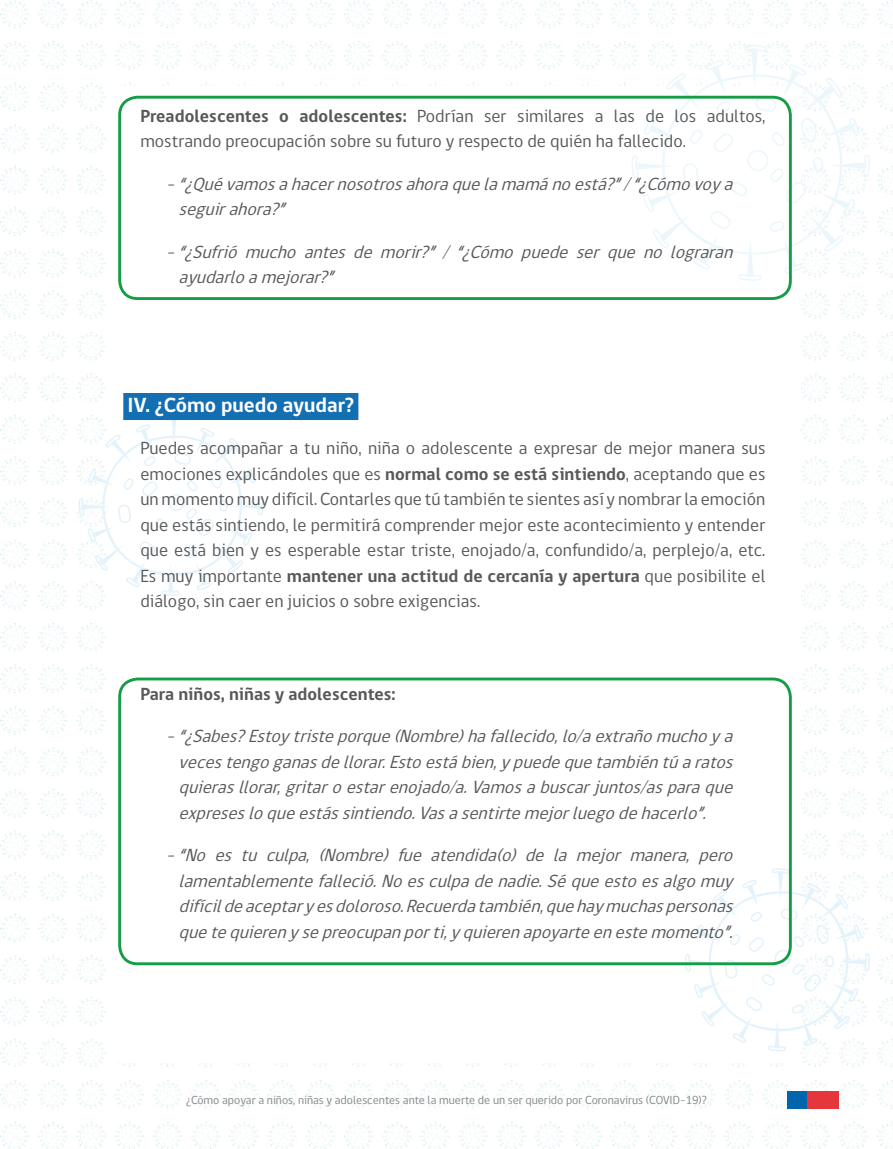
<style>
.page{position:relative;width:893px;height:1149px;background:#fff}
.page>*{position:absolute;margin:0;border:0;box-sizing:border-box;transform-origin:0 0}
.t1{font:700 21px "gob CL";letter-spacing:.005em;color:#fff}
.t2{font:italic 18px/25.5px "gob CL";color:#57585a}
.t3{font:18px/25.5px "gob CL";letter-spacing:.005em;color:#57585a}
.t4{font:700 18px "gob CL";letter-spacing:.005em;color:#57585a}
.t5{font:12px "gob CL";color:#868789}
.s1{font-weight:700}
</style>
<div class="page">
<img style="left:0;top:0;width:893px;height:1148px">
<div style="left:110px;top:86px;width:690px;height:976px;background:#fff;border-radius:13px"></div>
<svg style="left:631px;top:45px;width:239px;height:236px"></svg>
<svg style="left:685px;top:867px;width:185px;height:184px"></svg>
<svg style="left:78px;top:412px;width:186px;height:183px"></svg>
<div style="left:787px;top:1090px;width:21px;height:17px;background:#0065ac"></div>
<div style="left:808px;top:1090px;width:31px;height:17px;background:#e5373b"></div>
<div style="left:118px;top:96px;width:674px;height:204px;border:3px solid #149d46;border-radius:18px"></div>
<div style="left:118px;top:677px;width:674px;height:287px;border:3px solid #149d46;border-radius:18px"></div>
<div style="left:123px;top:393px;width:235px;height:27px;background:#146eb2"></div>
<p class="t3" style="left:140px;top:103px;width:627px"><span class="s1">Preadolescentes o adolescentes:</span> Podrían ser similares a las de los adultos, mostrando preocupación sobre su futuro y respecto de quién ha fallecido.</p>
<p class="t2" style="left:179px;top:171px;width:562px;text-indent:-13px">- “¿Quévamosahacernosotrosahoraquelamamánoestá?”/“¿Cómovoya seguirahora?”</p>
<p class="t2" style="left:179px;top:239px;width:562px;text-indent:-13px">- “¿Sufrió mucho antes de morir?” / “¿Cómo puede ser que no lograran ayudarloamejorar?”</p>
<p class="t1" style="left:128px;top:390px;width:228px">IV. ¿Cómo puedo ayudar?</p>
<p class="t3" style="left:140px;top:435px;width:627px;text-align:justify">Puedes acompañar a tu niño, niña o adolescente a expresar de mejor manera sus emociones explicándoles que es <span class="s1">normal como se está sintiendo</span>, aceptando que es un momento muy difícil. Contarles que tú también te sientes así y nombrar la emoción que estás sintiendo, le permitirá comprender mejor este acontecimiento y entender que está bien y es esperable estar triste, enojado/a, confundido/a, perplejo/a, etc.<br>Es muy importante <span class="s1">mantener una actitud de cercanía y apertura</span> que posibilite el diálogo, sin caer en juicios o sobre exigencias.</p>
<p class="t4" style="left:140px;top:681px;width:257px">Para niños, niñas y adolescentes:</p>
<p class="t2" style="left:179px;top:723px;width:562px;text-align:justify;text-indent:-13px">- “¿Sabes?Estoytristeporque(Nombre)hafallecido,lo/aextrañomuchoya vecestengoganasdellorar.Estoestábien,ypuedequetambiéntúaratos quierasllorar,gritaroestarenojado/a.Vamosabuscarjuntos/asparaque expresesloqueestássintiendo.Vasasentirtemejorluegodehacerlo”.</p>
<p class="t2" style="left:179px;top:842px;width:562px;text-align:justify;text-indent:-13px">- “No es tu culpa, (Nombre) fue atendida(o) de la mejor manera, pero lamentablementefalleció.Noesculpadenadie.Séqueestoesalgomuy difícildeaceptaryesdoloroso.Recuerdatambién,quehaymuchaspersonas quetequierenysepreocupanporti,yquierenapoyarteenestemomento”.</p>
<p class="t5" style="left:186px;top:1091px;width:522px">¿Cómo apoyar a niños, niñas y adolescentes ante la muerte de un ser querido por Coronavirus (COVID-19)?</p>
</div>
